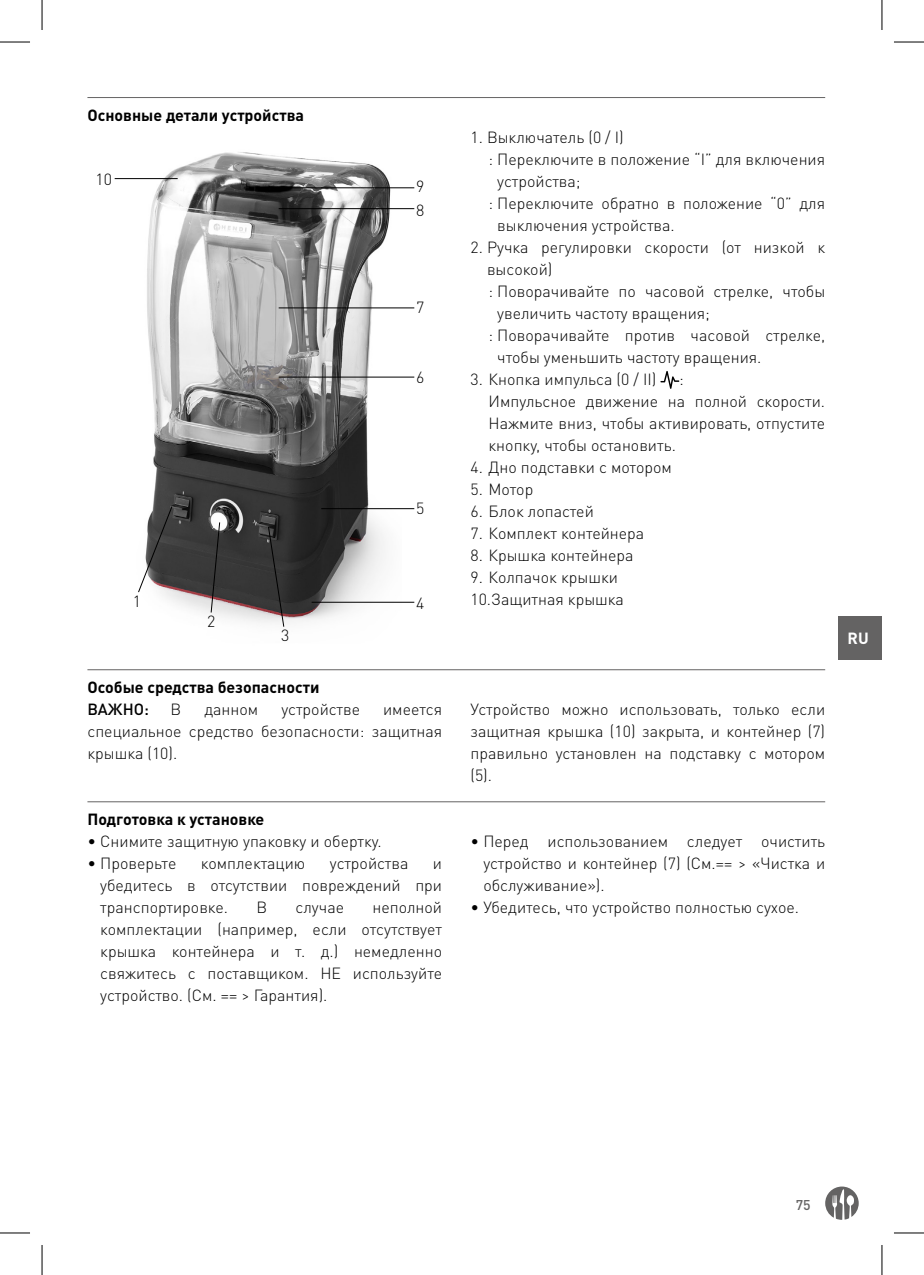
<style>
.page{position:relative;width:924px;height:1275px;background:#fff}
.page>*{position:absolute;margin:0;border:0;box-sizing:border-box;transform-origin:0 0}
.t1{font:300 16px/22px "DIN Pro";color:#000;text-align:justify}
.t2{font:700 16px "DIN Pro";color:#000}
.t3{font:500 16px "DIN Pro";color:#000}
.t4{font:700 16px "DIN Pro";color:#fff}
.t5{font:500 14px "DIN Pro";color:#646363}
</style>
<div class="page">
<svg style="left:825px;top:1186px;width:33px;height:33px"></svg>
<div style="left:838px;top:616px;width:43px;height:43px;background:#646363"></div>
<hr style="left:87px;top:97px;width:737px;height:1px;background:#646363">
<img style="left:114px;top:152px;width:287px;height:471px">
<hr style="left:115px;top:178px;width:62px;height:1px;background:#000">
<hr style="left:278px;top:187px;width:136px;height:1px;background:#000">
<hr style="left:278px;top:208px;width:136px;height:1px;background:#000">
<hr style="left:278px;top:307px;width:136px;height:1px;background:#000">
<hr style="left:278px;top:376px;width:136px;height:1px;background:#000">
<hr style="left:311px;top:602px;width:103px;height:1px;background:#000">
<svg style="left:267px;top:525px;width:18px;height:102px"></svg>
<hr style="left:321px;top:508px;width:93px;height:1px;background:#000">
<svg style="left:210px;top:521px;width:11px;height:92px"></svg>
<svg style="left:137px;top:505px;width:36px;height:88px"></svg>
<svg style="left:660px;top:371px;width:19px;height:18px"></svg>
<hr style="left:87px;top:669px;width:737px;height:1px;background:#646363">
<hr style="left:87px;top:801px;width:737px;height:1px;background:#646363">
<hr style="left:0;top:42px;width:30px;height:1px;background:#000">
<hr style="left:893px;top:42px;width:30px;height:1px;background:#000">
<hr style="left:0;top:1232px;width:30px;height:1px;background:#000">
<hr style="left:893px;top:1232px;width:30px;height:1px;background:#000">
<hr style="left:42px;top:0;width:1px;height:30px;background:#000">
<hr style="left:42px;top:1245px;width:1px;height:30px;background:#000">
<hr style="left:881px;top:0;width:1px;height:30px;background:#000">
<hr style="left:881px;top:1245px;width:1px;height:30px;background:#000">
<p class="t2" style="left:87px;top:102px;width:218px">Основные детали устройства</p>
<p class="t1" style="left:96px;top:167px;width:18px">10</p>
<p class="t1" style="left:133px;top:589px;width:10px">1</p>
<p class="t1" style="left:207px;top:610px;width:10px">2</p>
<p class="t1" style="left:281px;top:623px;width:10px">3</p>
<p class="t1" style="left:416px;top:175px;width:10px">9</p>
<p class="t1" style="left:416px;top:198px;width:10px">8</p>
<p class="t1" style="left:416px;top:296px;width:10px">7</p>
<p class="t1" style="left:416px;top:365px;width:10px">6</p>
<p class="t1" style="left:416px;top:497px;width:10px">5</p>
<p class="t1" style="left:416px;top:591px;width:10px">4</p>
<p class="t1" style="left:470px;top:125px;width:155px">1. Выключатель (0 / I)</p>
<p class="t1" style="left:488px;top:147px;width:338px">: Переключите в положение “I” для включения</p>
<p class="t1" style="left:497px;top:169px;width:85px">устройства;</p>
<p class="t1" style="left:488px;top:191px;width:338px">: Переключите обратно в положение “0” для</p>
<p class="t1" style="left:497px;top:213px;width:179px">выключения устройства.</p>
<p class="t1" style="left:470px;top:235px;width:356px">2. Ручка регулировки скорости (от низкой к</p>
<p class="t1" style="left:487px;top:257px;width:67px">высокой)</p>
<p class="t1" style="left:488px;top:279px;width:338px">: Поворачивайте по часовой стрелке, чтобы</p>
<p class="t1" style="left:497px;top:301px;width:214px">увеличить частоту вращения;</p>
<p class="t1" style="left:488px;top:323px;width:338px">: Поворачивайте против часовой стрелке,</p>
<p class="t1" style="left:497px;top:345px;width:265px">чтобы уменьшить частоту вращения.</p>
<p class="t1" style="left:470px;top:367px;width:187px">3. Кнопка импульса (0 / II)</p>
<p class="t1" style="left:488px;top:367px;width:338px;text-align:left;text-indent:191px">:<br>Импульсное движение на полной скорости.<br>Нажмите вниз, чтобы активировать, отпустите кнопку, чтобы остановить.</p>
<p class="t1" style="left:470px;top:455px;width:203px">4. Дно подставки с мотором</p>
<p class="t1" style="left:470px;top:477px;width:64px">5. Мотор</p>
<p class="t1" style="left:470px;top:499px;width:125px">6. Блок лопастей</p>
<p class="t1" style="left:470px;top:521px;width:175px">7. Комплект контейнера</p>
<p class="t1" style="left:470px;top:543px;width:164px">8. Крышка контейнера</p>
<p class="t1" style="left:470px;top:565px;width:155px">9. Колпачок крышки<br>10.Защитная крышка</p>
<p class="t2" style="left:87px;top:674px;width:233px">Особые средства безопасности</p>
<p class="t3" style="left:87px;top:696px;width:63px">ВАЖНО:</p>
<p class="t1" style="left:170px;top:697px;width:12px">В</p>
<p class="t1" style="left:204px;top:697px;width:55px">данном</p>
<p class="t1" style="left:281px;top:697px;width:80px">устройстве</p>
<p class="t1" style="left:87px;top:697px;width:356px;text-indent:295px">имеется специальное средство безопасности: защитная крышка (10).</p>
<p class="t1" style="left:470px;top:697px;width:356px">Устройство можно использовать, только если защитная крышка (10) закрыта, и контейнер (7) правильно установлен на подставку с мотором (5).</p>
<p class="t2" style="left:87px;top:806px;width:178px">Подготовка к установке</p>
<p class="t1" style="left:87px;top:829px;width:296px">• Снимите защитную упаковку и обертку.</p>
<p class="t1" style="left:87px;top:851px;width:90px">• Проверьте</p>
<p class="t1" style="left:201px;top:851px;width:106px">комплектацию</p>
<p class="t1" style="left:329px;top:851px;width:80px">устройства</p>
<p class="t1" style="left:483px;top:829px;width:343px;text-indent:-13px">• Перед использованием следует очистить устройство и контейнер (7) (См.== &gt; «Чистка и обслуживание»).</p>
<p class="t1" style="left:470px;top:895px;width:330px">• Убедитесь, что устройство полностью сухое.</p>
<p class="t1" style="left:100px;top:851px;width:343px;text-indent:332px">и убедитесь в отсутствии повреждений при транспортировке.</p>
<p class="t1" style="left:256px;top:895px;width:12px">В</p>
<p class="t1" style="left:295px;top:895px;width:50px">случае</p>
<p class="t1" style="left:100px;top:895px;width:343px;text-indent:272px">неполной комплектации (например, если отсутствует крышка контейнера и т. д.) немедленно свяжитесь с поставщиком. НЕ используйте устройство. (См. == &gt; Гарантия).</p>
<p class="t4" style="left:847px;top:625px;width:23px">RU</p>
<p class="t5" style="left:795px;top:1193px;width:16px">75</p>
</div>
